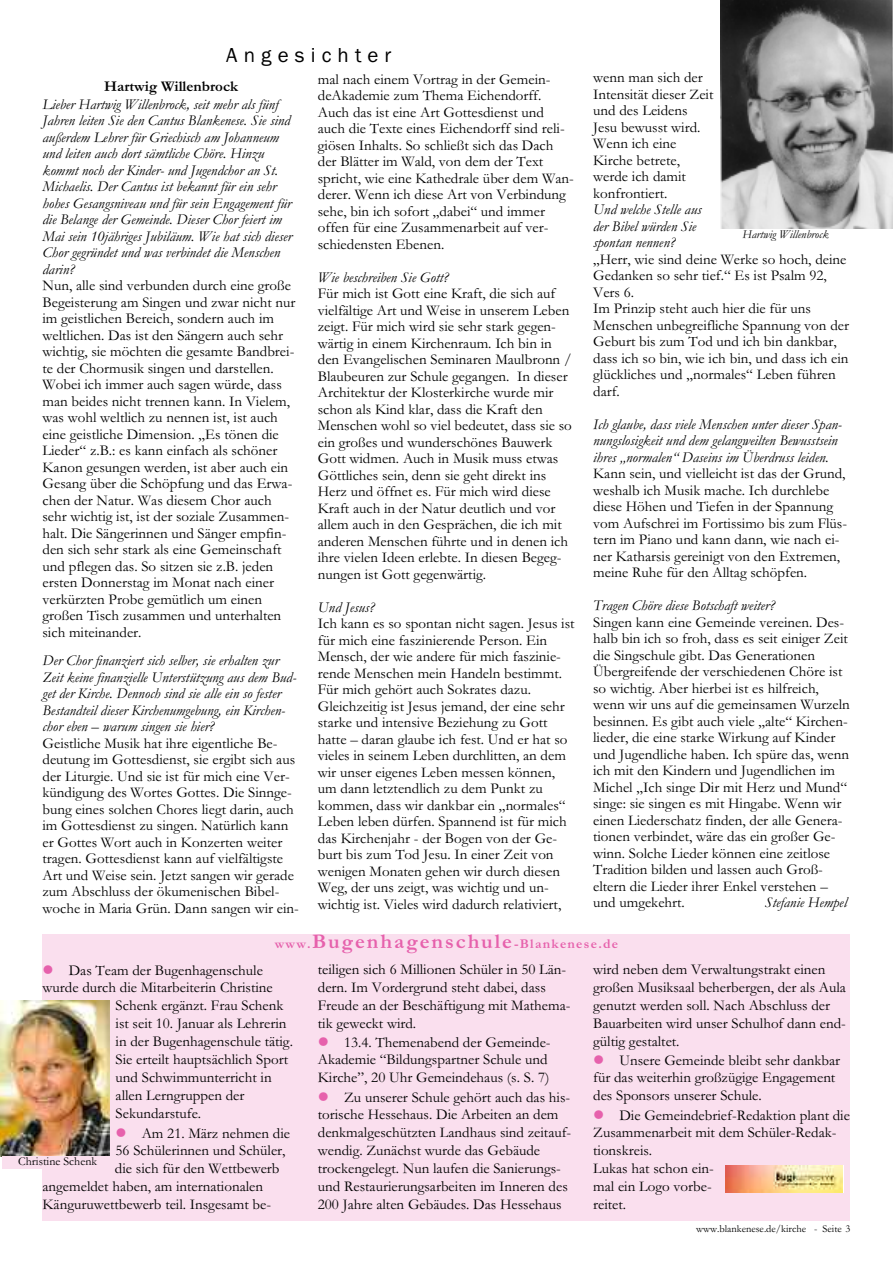
<style>
.page{position:relative;width:893px;height:1263px;background:#fff}
.page>*{position:absolute;margin:0;border:0;box-sizing:border-box;transform-origin:0 0}
.t1{font:21px "Franklin Gothic";letter-spacing:.295em;color:#000}
.t2{font:15px/16.5px "Garamond";color:#000}
.t3{font:italic 15px/16.5px "Garamond";color:#000}
.t4{font:700 15px "Garamond";color:#000}
.t5{font:700 13.5px "Garamond";letter-spacing:.095em;color:#e661ac}
.t6{font:italic 12px "Garamond";color:#000}
.t7{font:12px "Garamond";color:#000}
.t8{font:10.5px "Garamond";color:#000}
.s1{font-size:21px}
</style>
<div class="page">
<img style="left:720px;top:0;width:173px;height:228px">
<div style="left:43px;top:934px;width:807px;height:33px;background:#fadfee"></div>
<div style="left:43px;top:964px;width:807px;height:256px;background:#fadfee"></div>
<img style="left:0;top:1001px;width:110px;height:155px">
<div style="left:2px;top:1157px;width:111px;height:12px;background:#fadfee"></div>
<img style="left:725px;top:1166px;width:117px;height:27px">
<h1 class="t1" style="left:226px;top:42px;width:167px">Angesichter</h1>
<p class="t4" style="left:104px;top:77px;width:135px">Hartwig Willenbrock</p>
<p class="t2" style="left:318px;top:70px;width:257px">mal nach einem Vortrag in der Gemein&shy;deAkademie zum Thema Eichendorff.<br>Auch das ist eine Art Gottesdienst und auch die Texte eines Eichendorff sind reli&shy;giösen Inhalts. So schließt sich das Dach der Blätter im Wald, von dem der Text spricht, wie eine Kathedrale über dem Wan&shy;derer. Wenn ich diese Art von Verbindung sehe, bin ich sofort „dabei“ und immer offen für eine Zusammenarbeit auf ver&shy;schiedensten Ebenen.</p>
<p class="t3" style="left:318px;top:268px;width:132px">Wie beschreiben Sie Gott?</p>
<p class="t2" style="left:318px;top:285px;width:256px">Für mich ist Gott eine Kraft, die sich auf vielfältige Art und Weise in unserem Leben zeigt. Für mich wird sie sehr stark gegen&shy;wärtig in einem Kirchenraum. Ich bin in den Evangelischen Seminaren Maulbronn / Blaubeuren zur Schule gegangen. In dieser Architektur der Klosterkirche wurde mir schon als Kind klar, dass die Kraft den Menschen wohl so viel bedeutet, dass sie so ein großes und wunderschönes Bauwerk Gott widmen. Auch in Musik muss etwas Göttliches sein, denn sie geht direkt ins Herz und öffnet es. Für mich wird diese Kraft auch in der Natur deutlich und vor allem auch in den Gesprächen, die ich mit anderen Menschen führte und in denen ich ihre vielen Ideen erlebte. In diesen Begeg&shy;nungen ist Gott gegenwärtig.</p>
<p class="t3" style="left:318px;top:598px;width:58px">Und Jesus?</p>
<p class="t2" style="left:318px;top:615px;width:258px">Ich kann es so spontan nicht sagen. Jesus ist für mich eine faszinierende Person. Ein Mensch, der wie andere für mich faszinie&shy;rende Menschen mein Handeln bestimmt.<br>Für mich gehört auch Sokrates dazu.<br>Gleichzeitig ist Jesus jemand, der eine sehr starke und intensive Beziehung zu Gott hatte – daran glaube ich fest. Und er hat so vieles in seinem Leben durchlitten, an dem wir unser eigenes Leben messen können, um dann letztendlich zu dem Punkt zu kommen, dass wir dankbar ein „normales“ Leben leben dürfen. Spannend ist für mich das Kirchenjahr - der Bogen von der Ge&shy;burt bis zum Tod Jesu. In einer Zeit von wenigen Monaten gehen wir durch diesen Weg, der uns zeigt, was wichtig und un&shy;wichtig ist. Vieles wird dadurch relativiert,</p>
<p class="t3" style="left:43px;top:95px;width:251px">Lieber Hartwig Willenbrock, seit mehr als fünf Jahren leiten Sie den Cantus Blankenese. Sie sind außerdem Lehrer für Griechisch am Johanneum und leiten auch dort sämtliche Chöre. Hinzu kommt noch der Kinder- und Jugendchor an St.<br>Michaelis. Der Cantus ist bekannt für ein sehr hohes Gesangsniveau und für sein Engagement für die Belange der Gemeinde. Dieser Chor feiert im Mai sein 10jähriges Jubiläum. Wie hat sich dieser Chor gegründet und was verbindet die Menschen darin?</p>
<p class="t2" style="left:43px;top:277px;width:255px">Nun, alle sind verbunden durch eine große Begeisterung am Singen und zwar nicht nur im geistlichen Bereich, sondern auch im weltlichen. Das ist den Sängern auch sehr wichtig, sie möchten die gesamte Bandbrei&shy;te der Chormusik singen und darstellen.<br>Wobei ich immer auch sagen würde, dass man beides nicht trennen kann. In Vielem, was wohl weltlich zu nennen ist, ist auch eine geistliche Dimension. „Es tönen die Lieder“ z.B.: es kann einfach als schöner Kanon gesungen werden, ist aber auch ein Gesang über die Schöpfung und das Erwa&shy;chen der Natur. Was diesem Chor auch sehr wichtig ist, ist der soziale Zusammen&shy;halt. Die Sängerinnen und Sänger empfin&shy;den sich sehr stark als eine Gemeinschaft und pflegen das. So sitzen sie z.B. jeden ersten Donnerstag im Monat nach einer verkürzten Probe gemütlich um einen großen Tisch zusammen und unterhalten sich miteinander.</p>
<p class="t3" style="left:43px;top:652px;width:255px">Der Chor finanziert sich selber, sie erhalten zur Zeit keine finanzielle Unterstützung aus dem Bud&shy;get der Kirche. Dennoch sind sie alle ein so fester Bestandteil dieser Kirchenumgebung, ein Kirchen&shy;chor eben – warum singen sie hier?</p>
<p class="t2" style="left:43px;top:734px;width:258px">Geistliche Musik hat ihre eigentliche Be&shy;deutung im Gottesdienst, sie ergibt sich aus der Liturgie. Und sie ist für mich eine Ver&shy;kündigung des Wortes Gottes. Die Sinnge&shy;bung eines solchen Chores liegt darin, auch im Gottesdienst zu singen. Natürlich kann er Gottes Wort auch in Konzerten weiter tragen. Gottesdienst kann auf vielfältigste Art und Weise sein. Jetzt sangen wir gerade zum Abschluss der ökumenischen Bibel&shy;woche in Maria Grün. Dann sangen wir ein-</p>
<p class="t2" style="left:593px;top:69px;width:122px">wenn man sich der<br>Intensität dieser Zeit und des Leidens<br>Jesu bewusst wird.<br>Wenn ich eine<br>Kirche betrete, werde ich damit konfrontiert.</p>
<p class="t3" style="left:593px;top:201px;width:110px">Und welche Stelle aus der Bibel würden Sie spontan nennen?</p>
<p class="t2" style="left:593px;top:250px;width:257px">„Herr, wie sind deine Werke so hoch, deine<br>Gedanken so sehr tief.“ Es ist Psalm 92,<br>Vers 6.<br>Im Prinzip steht auch hier die für uns<br>Menschen unbegreifliche Spannung von der<br>Geburt bis zum Tod und ich bin dankbar, dass ich so bin, wie ich bin, und dass ich ein glückliches und „normales“ Leben führen darf.</p>
<p class="t3" style="left:593px;top:415px;width:250px">Ich glaube, dass viele Menschen unter dieser Span&shy;nungslosigkeit und dem gelangweilten Bewusstsein ihres „normalen“ Daseins im Überdruss leiden.</p>
<p class="t2" style="left:593px;top:465px;width:255px">Kann sein, und vielleicht ist das der Grund, weshalb ich Musik mache. Ich durchlebe diese Höhen und Tiefen in der Spannung vom Aufschrei im Fortissimo bis zum Flüs&shy;tern im Piano und kann dann, wie nach ei&shy;ner Katharsis gereinigt von den Extremen, meine Ruhe für den Alltag schöpfen.</p>
<p class="t3" style="left:593px;top:597px;width:183px">Tragen Chöre diese Botschaft weiter?</p>
<p class="t2" style="left:593px;top:613px;width:258px">Singen kann eine Gemeinde vereinen. Des&shy;halb bin ich so froh, dass es seit einiger Zeit die Singschule gibt. Das Generationen Übergreifende der verschiedenen Chöre ist so wichtig. Aber hierbei ist es hilfreich, wenn wir uns auf die gemeinsamen Wurzeln besinnen. Es gibt auch viele „alte“ Kirchen&shy;lieder, die eine starke Wirkung auf Kinder und Jugendliche haben. Ich spüre das, wenn ich mit den Kindern und Jugendlichen im Michel „Ich singe Dir mit Herz und Mund“ singe: sie singen es mit Hingabe. Wenn wir einen Liederschatz finden, der alle Genera&shy;tionen verbindet, wäre das ein großer Ge&shy;winn. Solche Lieder können eine zeitlose Tradition bilden und lassen auch Groß&shy;eltern die Lieder ihrer Enkel verstehen – und umgekehrt.</p>
<p class="t6" style="left:742px;top:227px;width:88px">Hartwig Willenbrock</p>
<p class="t3" style="left:765px;top:894px;width:84px">Stefanie Hempel</p>
<p class="t5" style="left:275px;top:935px;width:345px">www.<span class="s1">Bugenhagenschule</span>-Blankenese.de</p>
<p class="t2" style="left:69px;top:962px;width:196px">Das Team der Bugenhagenschule</p>
<p class="t2" style="left:43px;top:979px;width:232px">wurde durch die Mitarbeiterin Christine</p>
<p class="t2" style="left:116px;top:997px;width:169px">Schenk ergänzt. Frau Schenk</p>
<p class="t2" style="left:116px;top:1015px;width:172px">ist seit 10. Januar als Lehrerin</p>
<p class="t2" style="left:116px;top:1033px;width:179px">in der Bugenhagenschule tätig.</p>
<p class="t2" style="left:116px;top:1051px;width:174px">Sie erteilt hauptsächlich Sport</p>
<p class="t2" style="left:116px;top:1069px;width:158px">und Schwimmunterricht in</p>
<p class="t2" style="left:116px;top:1087px;width:130px">allen Lerngruppen der</p>
<p class="t2" style="left:116px;top:1105px;width:87px">Sekundarstufe.</p>
<p class="t2" style="left:142px;top:1125px;width:150px">Am 21. März nehmen die</p>
<p class="t2" style="left:116px;top:1142px;width:171px">56 Schülerinnen und Schüler,</p>
<p class="t2" style="left:115px;top:1160px;width:166px">die sich für den Wettbewerb</p>
<p class="t2" style="left:43px;top:1178px;width:222px">angemeldet haben, am internationalen</p>
<p class="t2" style="left:43px;top:1196px;width:230px">Känguruwettbewerb teil. Insgesamt be-</p>
<p class="t7" style="left:18px;top:1153px;width:80px">Christine Schenk</p>
<p class="t2" style="left:318px;top:959px;width:254px;line-height:18px">teiligen sich 6 Millionen Schüler in 50 Län&shy;dern. Im Vordergrund steht dabei, dass Freude an der Beschäftigung mit Mathema&shy;tik geweckt wird.</p>
<p class="t2" style="left:318px;top:1033px;width:234px;line-height:17.5px;text-indent:26px">13.4. Themenabend der Gemeinde-<br>Akademie “Bildungspartner Schule und<br>Kirche”, 20 Uhr Gemeindehaus (s. S. 7)</p>
<p class="t2" style="left:318px;top:1088px;width:255px;line-height:17.9px;text-indent:26px">Zu unserer Schule gehört auch das his&shy;torische Hessehaus. Die Arbeiten an dem denkmalgeschützten Landhaus sind zeitauf&shy;wendig. Zunächst wurde das Gebäude trockengelegt. Nun laufen die Sanierungs&shy;und Restaurierungsarbeiten im Inneren des 200 Jahre alten Gebäudes. Das Hessehaus</p>
<p class="t2" style="left:593px;top:959px;width:254px;line-height:18px">wird neben dem Verwaltungstrakt einen großen Musiksaal beherbergen, der als Aula genutzt werden soll. Nach Abschluss der Bauarbeiten wird unser Schulhof dann end&shy;gültig gestaltet.</p>
<p class="t2" style="left:593px;top:1051px;width:249px;line-height:17.5px;text-indent:26px">Unsere Gemeinde bleibt sehr dankbar für das weiterhin großzügige Engagement des Sponsors unserer Schule.</p>
<p class="t2" style="left:593px;top:1106px;width:258px;line-height:17.9px;text-indent:26px">Die Gemeindebrief-Redaktion plant die<br>Zusammenarbeit mit dem Schüler-Redak&shy;tionskreis.<br>Lukas hat schon ein-<br>mal ein Logo vorbe-<br>reitet.</p>
<p class="t8" style="left:696px;top:1222px;width:156px">www.blankenese.de/kirche - Seite 3</p>
</div>
